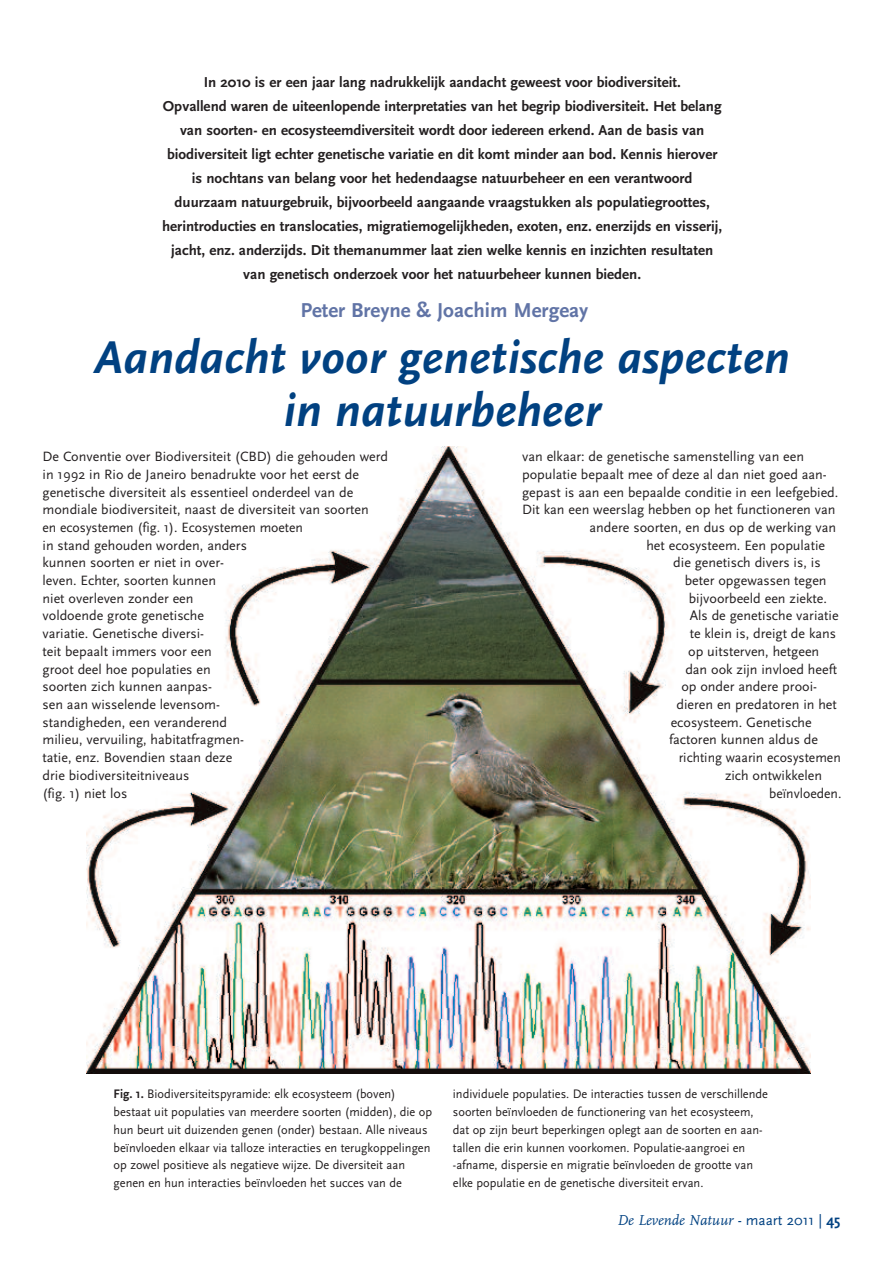
<style>
.page{position:relative;width:893px;height:1263px;background:#fff}
.page>*{position:absolute;margin:0;border:0;box-sizing:border-box;transform-origin:0 0}
.t1{font:italic 700 48px/53.1px "Scala Sans";color:#014181;text-align:center}
.t2{font:700 21px "Scala Sans";color:#6174a6}
.t3{font:700 15px/24px "Scala Sans";color:#231f20;text-align:center}
.t4{font:italic 15px "FF Scala";color:#014181}
.t5{font:14.1px/17.7px "Scala Sans";color:#231f20}
.t6{font:12.9px/17.7px "Scala Sans";color:#231f20;scale:.96 1}
.s1{font-weight:700}
.s2{font-family:"Scala Sans";font-style:normal}
.s3{font-family:"Scala Sans";font-weight:700;font-style:normal}
</style>
<div class="page">
<img style="left:87px;top:446px;width:724px;height:627px">
<p class="t3" style="left:162px;top:69px;width:562px">In 2010 is er een jaar lang nadrukkelijk aandacht geweest voor biodiversiteit.<br>Opvallend waren de uiteenlopende interpretaties van het begrip biodiversiteit. Het belang van soorten- en ecosysteemdiversiteit wordt door iedereen erkend. Aan de basis van biodiversiteit ligt echter genetische variatie en dit komt minder aan bod. Kennis hierover is nochtans van belang voor het hedendaagse natuurbeheer en een verantwoord duurzaam natuurgebruik, bijvoorbeeld aangaande vraagstukken als populatiegroottes, herintroducties en translocaties, migratiemogelijkheden, exoten, enz. enerzijds en visserij, jacht, enz. anderzijds. Dit themanummer laat zien welke kennis en inzichten resultaten van genetisch onderzoek voor het natuurbeheer kunnen bieden.</p>
<h2 class="t2" style="left:300px;top:298px;width:289px">Peter Breyne &amp; Joachim Mergeay</h2>
<h1 class="t1" style="left:95px;top:329px;width:697px">Aandacht voor genetische aspecten in natuurbeheer</h1>
<p class="t5" style="left:43px;top:447px;width:347px">De Conventie over Biodiversiteit (CBD) die gehouden werd in 1992 in Rio de Janeiro benadrukte voor het eerst de genetische diversiteit als essentieel onderdeel van de mondiale biodiversiteit, naast de diversiteit van soorten<br>en ecosystemen (fig. 1). Ecosystemen moeten<br>in stand gehouden worden, anders<br>kunnen soorten er niet in over-<br>leven. Echter, soorten kunnen<br>niet overleven zonder een<br>voldoende grote genetische<br>variatie. Genetische diversi-<br>teit bepaalt immers voor een<br>groot deel hoe populaties en<br>soorten zich kunnen aanpas-<br>sen aan wisselende levensom-<br>standigheden, een veranderend<br>milieu, vervuiling, habitatfragmen-<br>tatie, enz. Bovendien staan deze<br>drie biodiversiteitniveaus<br>(fig. 1) niet los</p>
<p class="t5" style="left:522px;top:447px;width:284px">van elkaar: de genetische samenstelling van een</p>
<p class="t5" style="left:522px;top:465px;width:306px">populatie bepaalt mee of deze al dan niet goed aan-</p>
<p class="t5" style="left:522px;top:483px;width:318px">gepast is aan een bepaalde conditie in een leefgebied.</p>
<p class="t5" style="left:522px;top:500px;width:315px">Dit kan een weerslag hebben op het functioneren van</p>
<p class="t5" style="left:589px;top:518px;width:248px">andere soorten, en dus op de werking van</p>
<p class="t5" style="left:646px;top:536px;width:180px">het ecosysteem. Een populatie</p>
<p class="t5" style="left:673px;top:554px;width:149px">die genetisch divers is, is</p>
<p class="t5" style="left:685px;top:571px;width:143px">beter opgewassen tegen</p>
<p class="t5" style="left:689px;top:589px;width:140px">bijvoorbeeld een ziekte.</p>
<p class="t5" style="left:690px;top:607px;width:150px">Als de genetische variatie</p>
<p class="t5" style="left:690px;top:624px;width:148px">te klein is, dreigt de kans</p>
<p class="t5" style="left:688px;top:642px;width:133px">op uitsterven, hetgeen</p>
<p class="t5" style="left:685px;top:660px;width:153px">dan ook zijn invloed heeft</p>
<p class="t5" style="left:681px;top:677px;width:137px">op onder andere prooi-</p>
<p class="t5" style="left:676px;top:695px;width:162px">dieren en predatoren in het</p>
<p class="t5" style="left:671px;top:713px;width:143px">ecosysteem. Genetische</p>
<p class="t5" style="left:669px;top:731px;width:150px">factoren kunnen aldus de</p>
<p class="t5" style="left:679px;top:748px;width:164px">richting waarin ecosystemen</p>
<p class="t5" style="left:725px;top:766px;width:99px">zich ontwikkelen</p>
<p class="t5" style="left:769px;top:784px;width:74px">beïnvloeden.</p>
<p class="t6" style="left:114px;top:1085px;width:333px"><span class="s1">Fig. 1.</span> Biodiversiteitspyramide: elk ecosysteem (boven) bestaat uit populaties van meerdere soorten (midden), die op hun beurt uit duizenden genen (onder) bestaan. Alle niveaus beïnvloeden elkaar via talloze interacties en terugkoppelingen op zowel positieve als negatieve wijze. De diversiteit aan genen en hun interacties beïnvloeden het succes van de</p>
<p class="t6" style="left:453px;top:1085px;width:330px">individuele populaties. De interacties tussen de verschillende soorten beïnvloeden de functionering van het ecosysteem, dat op zijn beurt beperkingen oplegt aan de soorten en aan&shy;tallen die erin kunnen voorkomen. Populatie-aangroei en -afname, dispersie en migratie beïnvloeden de grootte van elke populatie en de genetische diversiteit ervan.</p>
<p class="t4" style="left:617px;top:1211px;width:225px">De Levende Natuur <span class="s2">- maart 2011 |</span> <span class="s3">45</span></p>
</div>
